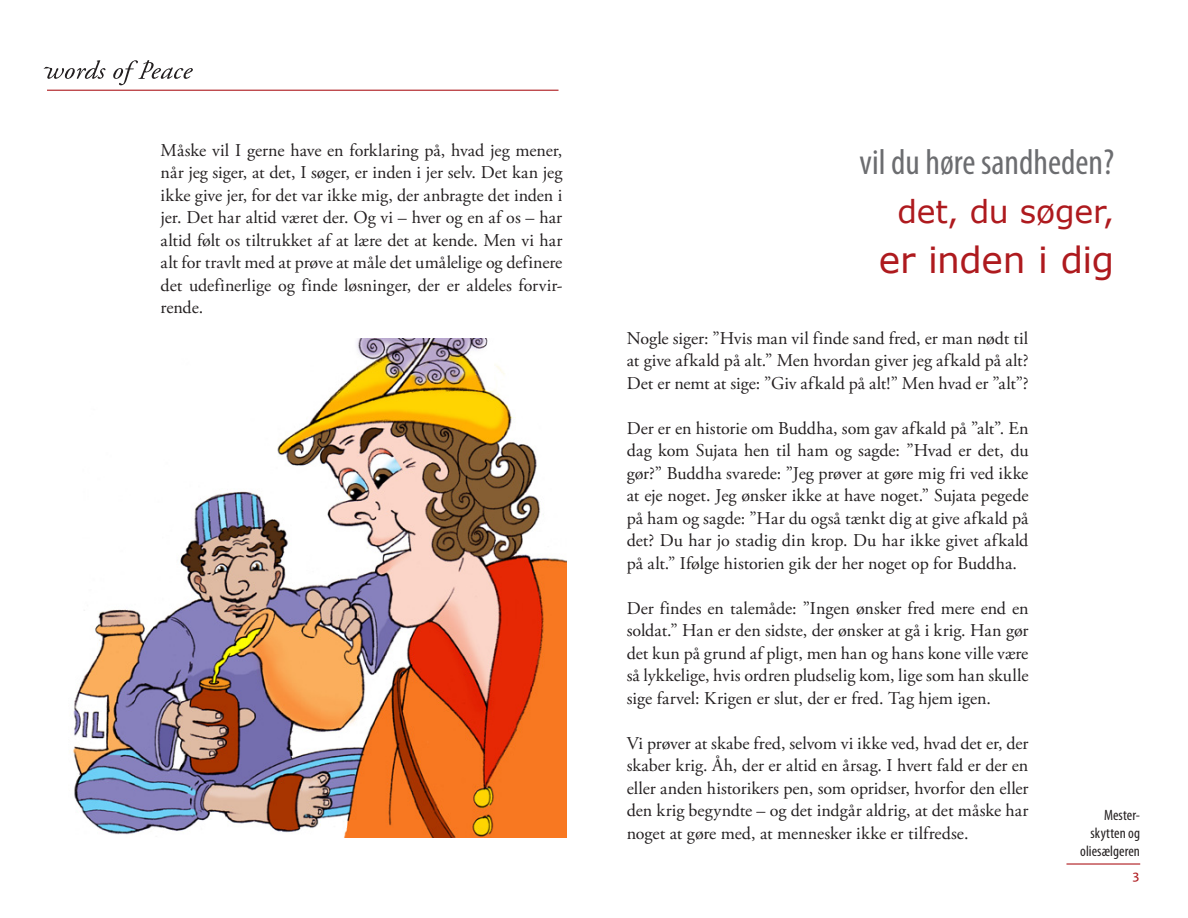
<style>
.page{position:relative;width:1188px;height:918px;background:#fff}
.page>*{position:absolute;margin:0;border:0;box-sizing:border-box;transform-origin:0 0}
.t1{font:condensed 36px "Myriad Pro";color:#6c6d70}
.t2{font:36px "Verdana";letter-spacing:-.015em;color:#ae1a1e}
.t3{font:31.5px "Verdana";letter-spacing:-.005em;color:#ae1a1e}
.Brødtekst{font:18px/22.5px "Adobe Garamond Pro";color:#231f20;text-align:justify}
.t4{font:condensed 15px "Myriad Pro";letter-spacing:.005em;color:#231f20}
.t5{font:15px "Myriad Pro";color:#ae1a1e}
</style>
<div class="page">
<hr style="left:47px;top:90px;width:512px;height:1px;background:#ae1a1e">
<svg style="left:113px;top:60px;width:80px;height:25px"></svg>
<svg style="left:43px;top:60px;width:63px;height:19px"></svg>
<hr style="left:1066px;top:863px;width:74px;height:2px;background:#ae1a1e">
<img style="left:73px;top:338px;width:494px;height:500px">
<p class="Brødtekst" style="left:161px;top:139px;width:403px">Måske vil I gerne have en forklaring på, hvad jeg mener, når jeg siger, at det, I søger, er inden i jer selv. Det kan jeg ikke give jer, for det var ikke mig, der anbragte det inden i jer. Det har altid været der. Og vi – hver og en af os – har altid følt os tiltrukket af at lære det at kende. Men vi har alt for travlt med at prøve at måle det umålelige og definere det udefinerlige og finde løsninger, der er aldeles forvir&shy;rende.</p>
<p class="t1" style="left:860px;top:140px;width:256px">vil du høre sandheden?</p>
<p class="t3" style="left:898px;top:192px;width:218px">det, du søger,</p>
<p class="t2" style="left:879px;top:237px;width:237px">er inden i dig</p>
<p class="Brødtekst" style="left:627px;top:327px;width:403px">Nogle siger: ”Hvis man vil finde sand fred, er man nødt til at give afkald på alt.” Men hvordan giver jeg afkald på alt?<br>Det er nemt at sige: ”Giv afkald på alt!” Men hvad er ”alt”?</p>
<p class="Brødtekst" style="left:627px;top:417px;width:403px">Der er en historie om Buddha, som gav afkald på ”alt”. En dag kom Sujata hen til ham og sagde: ”Hvad er det, du gør?” Buddha svarede: ”Jeg prøver at gøre mig fri ved ikke at eje noget. Jeg ønsker ikke at have noget.” Sujata pegede på ham og sagde: ”Har du også tænkt dig at give afkald på det? Du har jo stadig din krop. Du har ikke givet afkald på alt.” Ifølge historien gik der her noget op for Buddha.</p>
<p class="Brødtekst" style="left:627px;top:597px;width:403px">Der findes en talemåde: ”Ingen ønsker fred mere end en soldat.” Han er den sidste, der ønsker at gå i krig. Han gør det kun på grund af pligt, men han og hans kone ville være så lykkelige, hvis ordren pludselig kom, lige som han skulle sige farvel: Krigen er slut, der er fred. Tag hjem igen.</p>
<p class="Brødtekst" style="left:627px;top:732px;width:403px">Vi prøver at skabe fred, selvom vi ikke ved, hvad det er, der skaber krig. Åh, der er altid en årsag. I hvert fald er der en eller anden historikers pen, som opridser, hvorfor den eller den krig begyndte – og det indgår aldrig, at det måske har noget at gøre med, at mennesker ikke er tilfredse.</p>
<p class="t4" style="left:1104px;top:806px;width:38px">Mester-</p>
<p class="t4" style="left:1091px;top:824px;width:51px">skytten og</p>
<p class="t4" style="left:1080px;top:842px;width:61px">oliesælgeren</p>
<p class="t5" style="left:1132px;top:866px;width:9px">3</p>
</div>
